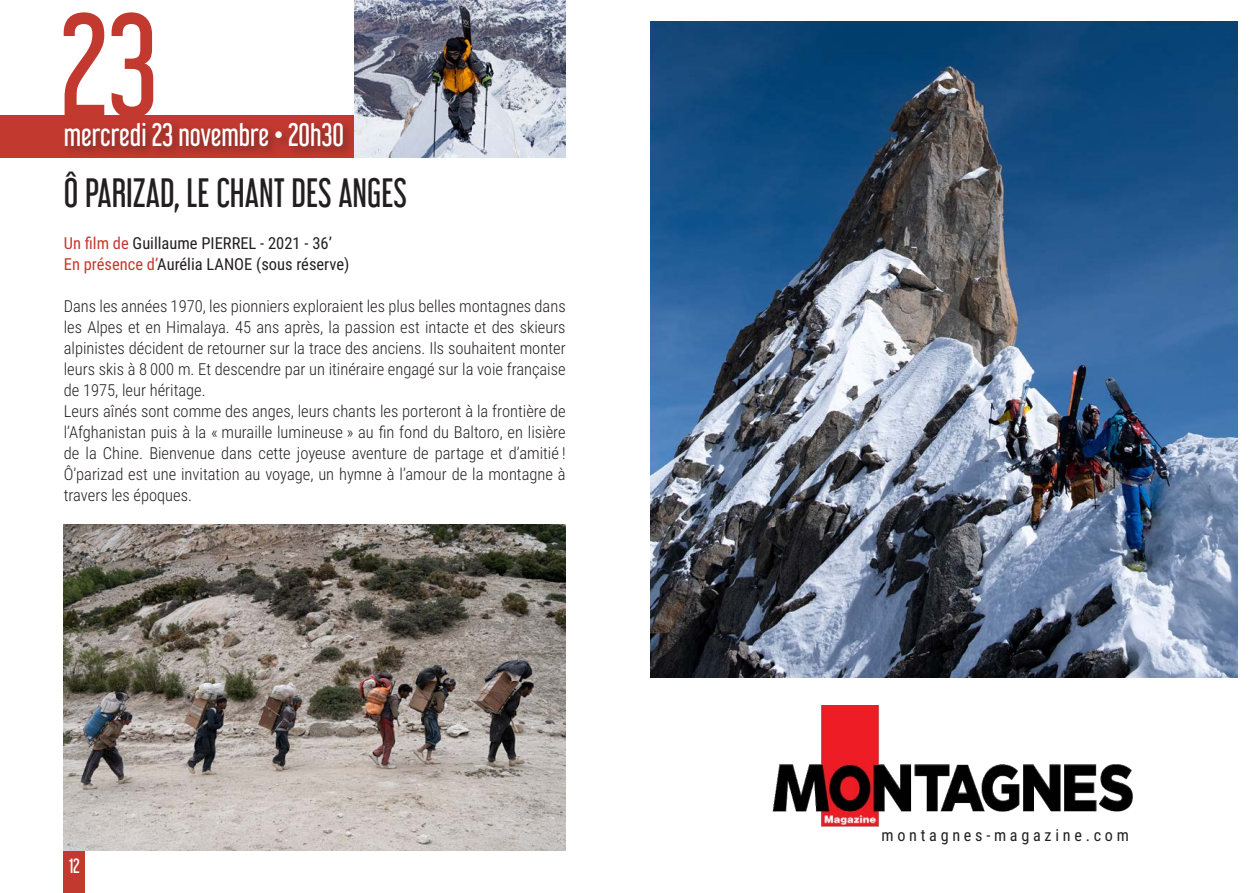
<style>
.page{position:relative;width:1259px;height:893px;background:#fff}
.page>*{position:absolute;margin:0;border:0;box-sizing:border-box;transform-origin:0 0}
.t1{font:130.5px "Libel Suit Rg";color:#c2392f}
.t2{font:36px "Libel Suit Rg";color:#231f20}
.t3{font:28.5px "Libel Suit Rg";color:#fff}
.t4{font:18px "Libel Suit Rg";color:#fff}
.texte_courant{font:300 16.5px/21px "Roboto Condensed";color:#231f20;text-align:justify}
.texte_courant-2{font:16.5px "Roboto Condensed";color:#231f20}
.texte_courant-3{font:16.5px "Roboto Condensed";letter-spacing:.23em;color:#231f20}
.s1{color:#c2392f}
</style>
<div class="page">
<div style="left:0;top:115px;width:354px;height:42px;background:#c2392f"></div>
<div style="left:61px;top:119px;width:294px;height:39px;background:#231f20;opacity:.5"></div>
<img style="left:651px;top:21px;width:586px;height:656px">
<div style="left:64px;top:850px;width:21px;height:43px;background:#c2392f"></div>
<img style="left:354px;top:0;width:212px;height:157px">
<img style="left:772px;top:705px;width:361px;height:122px">
<img style="left:64px;top:524px;width:502px;height:326px">
<p class="t1" style="left:60px;top:-41px;width:99px">23</p>
<p class="t3" style="left:64px;top:111px;width:282px">mercredi 23 novembre • 20h30</p>
<p class="t2" style="left:64px;top:164px;width:345px">Ô PARIZAD, LE CHANT DES ANGES</p>
<p class="texte_courant-2" style="left:64px;top:232px;width:270px"><span class="s1">Un film de</span> Guillaume PIERREL - 2021 - 36’</p>
<p class="texte_courant-2" style="left:64px;top:253px;width:287px"><span class="s1">En présence d’</span>Aurélia LANOE (sous réserve)</p>
<p class="texte_courant" style="left:64px;top:295px;width:503px">Dans les années 1970, les pionniers exploraient les plus belles montagnes dans les Alpes et en Himalaya. 45 ans après, la passion est intacte et des skieurs alpinistes décident de retourner sur la trace des anciens. Ils souhaitent monter leurs skis à 8 000 m. Et descendre par un itinéraire engagé sur la voie française de 1975, leur héritage.</p>
<p class="texte_courant" style="left:64px;top:400px;width:503px">Leurs aînés sont comme des anges, leurs chants les porteront à la frontière de l’Afghanistan puis à la « muraille lumineuse » au fin fond du Baltoro, en lisière de la Chine. Bienvenue dans cette joyeuse aventure de partage et d’amitié !<br>Ô’parizad est une invitation au voyage, un hymne à l’amour de la montagne à travers les époques.</p>
<p class="t3" style="left:162px;top:111px;width:13px">0</p>
<p class="t3" style="left:289px;top:111px;width:42px">18h0</p>
<p class="t4" style="left:69px;top:851px;width:12px">12</p>
<p class="texte_courant-3" style="left:881px;top:824px;width:249px">montagnes-magazine.com</p>
</div>
